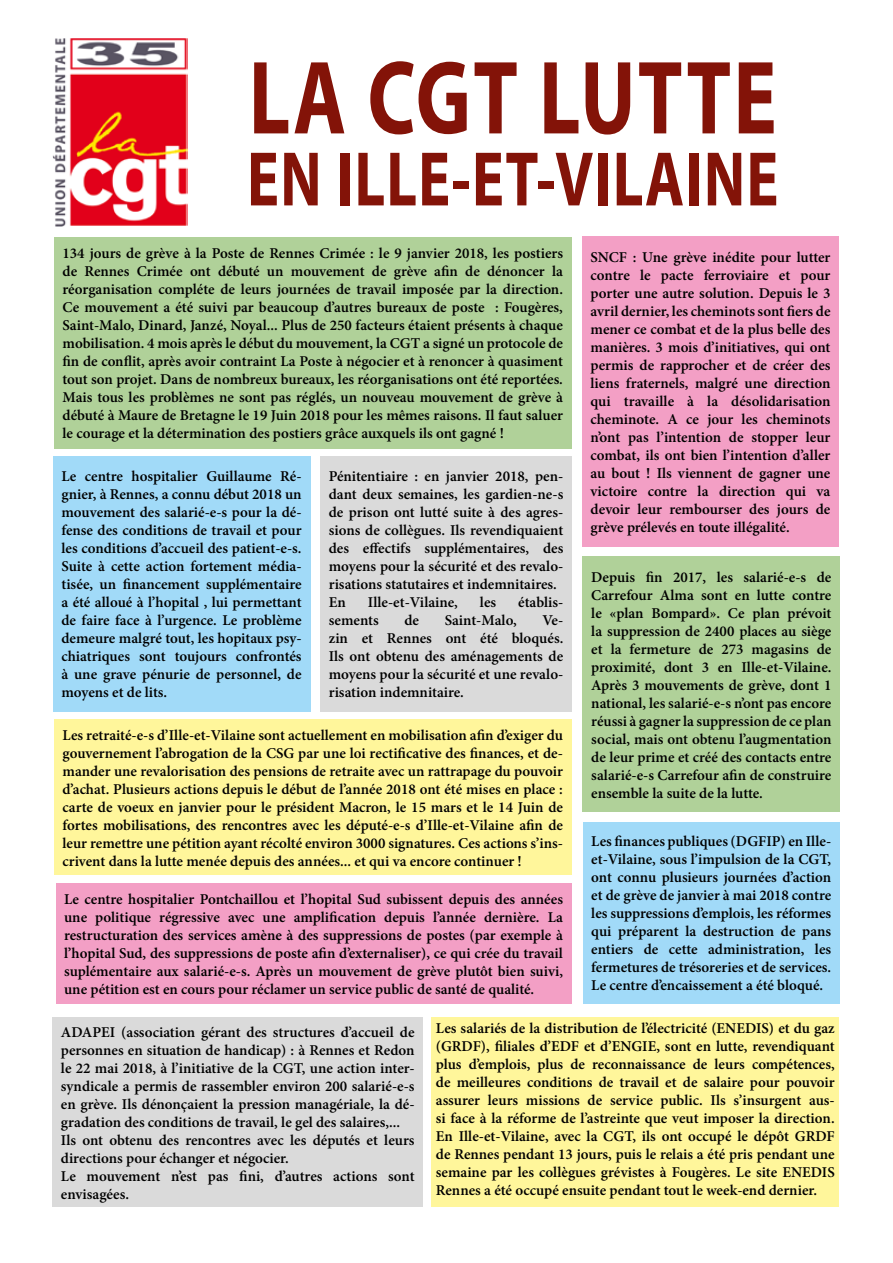
<style>
.page{position:relative;width:893px;height:1263px;background:#fff}
.page>*{position:absolute;margin:0;border:0;box-sizing:border-box;transform-origin:0 0}
.t1{font:700 105.3px "Myriad Pro";letter-spacing:.03em;color:#831308;scale:.77 1}
.t2{font:700 78px "Myriad Pro";letter-spacing:.02em;color:#831308;scale:.77 1}
.t3{font:600 15px/18px "Minion Pro";color:#000;text-align:justify}
</style>
<div class="page">
<img style="left:53px;top:38px;width:135px;height:189px">
<div style="left:52px;top:1017px;width:371px;height:190px;background:#dadada"></div>
<div style="left:54px;top:720px;width:517px;height:155px;background:#fff69b"></div>
<div style="left:54px;top:237px;width:517px;height:212px;background:#b0d199"></div>
<div style="left:583px;top:822px;width:257px;height:181px;background:#a1daf8"></div>
<div style="left:56px;top:883px;width:515px;height:120px;background:#f39fc5"></div>
<div style="left:582px;top:237px;width:257px;height:310px;background:#f39fc5"></div>
<div style="left:583px;top:557px;width:257px;height:255px;background:#b0d199"></div>
<div style="left:432px;top:1017px;width:407px;height:190px;background:#fff69b"></div>
<div style="left:53px;top:456px;width:257px;height:255px;background:#a1daf8"></div>
<div style="left:320px;top:456px;width:252px;height:255px;background:#dadada"></div>
<h1 class="t1" style="left:249px;top:29px;width:687px">LA CGT LUTTE</h1>
<h2 class="t2" style="left:247px;top:128px;width:692px">EN ILLE-ET-VILAINE</h2>
<p class="t3" style="left:63px;top:244px;width:502px">134 jours de grève à la Poste de Rennes Crimée : le 9 janvier 2018, les postiers de Rennes Crimée ont débuté un mouvement de grève afin de dénoncer la réorganisation compléte de leurs journées de travail imposée par la direction.<br>Ce mouvement a été suivi par beaucoup d’autres bureaux de poste : Fougères, Saint-Malo, Dinard, Janzé, Noyal... Plus de 250 facteurs étaient présents à chaque mobilisation. 4 mois après le début du mouvement, la CGT a signé un protocole de fin de conflit, après avoir contraint La Poste à négocier et à renoncer à quasiment tout son projet. Dans de nombreux bureaux, les réorganisations ont été reportées.<br>Mais tous les problèmes ne sont pas réglés, un nouveau mouvement de grève à débuté à Maure de Bretagne le 19 Juin 2018 pour les mêmes raisons. Il faut saluer le courage et la détermination des postiers grâce auxquels ils ont gagné !</p>
<p class="t3" style="left:61px;top:467px;width:242px">Le centre hospitalier Guillaume Ré&shy;gnier, à Rennes, a connu début 2018 un mouvement des salarié-e-s pour la dé&shy;fense des conditions de travail et pour les conditions d’accueil des patient-e-s.<br>Suite à cette action fortement média&shy;tisée, un financement supplémentaire a été alloué à l’hopital , lui permettant de faire face à l’urgence. Le problème demeure malgré tout, les hopitaux psy&shy;chiatriques sont toujours confrontés à une grave pénurie de personnel, de moyens et de lits.</p>
<p class="t3" style="left:329px;top:467px;width:236px;text-align:left">Pénitentiaire : en janvier 2018, pen&shy;dant deux semaines, les gardien-ne-s de prison ont lutté suite à des agres&shy;sions de collègues. Ils revendiquaient des effectifs supplémentaires, des moyens pour la sécurité et des revalo&shy;risations statutaires et indemnitaires.<br>En</p>
<p class="t3" style="left:368px;top:593px;width:92px">Ille-et-Vilaine,</p>
<p class="t3" style="left:480px;top:593px;width:18px">les</p>
<p class="t3" style="left:518px;top:593px;width:47px">établis-</p>
<p class="t3" style="left:329px;top:611px;width:51px">sements</p>
<p class="t3" style="left:404px;top:611px;width:16px">de</p>
<p class="t3" style="left:445px;top:611px;width:74px">Saint-Malo,</p>
<p class="t3" style="left:329px;top:611px;width:236px;text-indent:214px">Ve&shy;zin et Rennes ont été bloqués.<br>Ils ont obtenu des aménagements de moyens pour la sécurité et une revalo&shy;risation indemnitaire.</p>
<p class="t3" style="left:63px;top:726px;width:502px">Les retraité-e-s d’Ille-et-Vilaine sont actuellement en mobilisation afin d’exiger du gouvernement l’abrogation de la CSG par une loi rectificative des finances, et de&shy;mander une revalorisation des pensions de retraite avec un rattrapage du pouvoir d’achat. Plusieurs actions depuis le début de l’année 2018 ont été mises en place : carte de voeux en janvier pour le président Macron, le 15 mars et le 14 Juin de fortes mobilisations, des rencontres avec les député-e-s d’Ille-et-Vilaine afin de leur remettre une pétition ayant récolté environ 3000 signatures. Ces actions s’ins&shy;crivent dans la lutte menée depuis des années... et qui va encore continuer !</p>
<p class="t3" style="left:64px;top:890px;width:500px">Le centre hospitalier Pontchaillou et l’hopital Sud subissent depuis des années une politique régressive avec une amplification depuis l’année dernière. La restructuration des services amène à des suppressions de postes (par exemple à l’hopital Sud, des suppressions de poste afin d’externaliser), ce qui crée du travail suplémentaire aux salarié-e-s. Après un mouvement de grève plutôt bien suivi, une pétition est en cours pour réclamer un service public de santé de qualité.</p>
<p class="t3" style="left:590px;top:248px;width:241px">SNCF : Une grève inédite pour lutter contre le pacte ferroviaire et pour porter une autre solution. Depuis le 3 avril dernier, les cheminots sont fiers de mener ce combat et de la plus belle des manières. 3 mois d’initiatives, qui ont permis de rapprocher et de créer des liens fraternels, malgré une direction qui travaille à la désolidarisation cheminote. A ce jour les cheminots n’ont pas l’intention de stopper leur combat, ils ont bien l’intention d’aller au bout ! Ils viennent de gagner une victoire contre la direction qui va devoir leur rembourser des jours de grève prélevés en toute illégalité.</p>
<p class="t3" style="left:591px;top:568px;width:242px">Depuis fin 2017, les salarié-e-s de Carrefour Alma sont en lutte contre le «plan Bompard». Ce plan prévoit la suppression de 2400 places au siège et la fermeture de 273 magasins de proximité, dont 3 en Ille-et-Vilaine.<br>Après 3 mouvements de grève, dont 1 national, les salarié-e-s n’ont pas encore réussi à gagner la suppression de ce plan social, mais ont obtenu l’augmentation de leur prime et créé des contacts entre salarié-e-s Carrefour afin de construire ensemble la suite de la lutte.</p>
<p class="t3" style="left:591px;top:832px;width:241px">Les finances publiques (DGFIP) en Ille&shy;et-Vilaine, sous l’impulsion de la CGT, ont connu plusieurs journées d’action et de grève de janvier à mai 2018 contre les suppressions d’emplois, les réformes qui préparent la destruction de pans entiers de cette administration, les fermetures de trésoreries et de services.<br>Le centre d’encaissement a été bloqué.</p>
<p class="t3" style="left:61px;top:1023px;width:355px;text-align:left">ADAPEI (association gérant des structures d’accueil de personnes en situation de handicap) : à Rennes et Redon le 22 mai 2018, à l’initiative de la CGT, une action inter&shy;syndicale a permis de rassembler environ 200 salarié-e-s en grève. Ils dénonçaient la pression managériale, la dé&shy;gradation des conditions de travail, le gel des salaires,...<br>Ils ont obtenu des rencontres avec les députés et leurs directions pour échanger et négocier.<br>Le mouvement n’est pas fini, d’autres actions sont envisagées.</p>
<p class="t3" style="left:436px;top:1019px;width:400px">Les salariés de la distribution de l’électricité (ENEDIS) et du gaz (GRDF), filiales d’EDF et d’ENGIE, sont en lutte, revendiquant plus d’emplois, plus de reconnaissance de leurs compétences, de meilleures conditions de travail et de salaire pour pouvoir assurer leurs missions de service public. Ils s’insurgent aus&shy;si face à la réforme de l’astreinte que veut imposer la direction.<br>En Ille-et-Vilaine, avec la CGT, ils ont occupé le dépôt GRDF de Rennes pendant 13 jours, puis le relais a été pris pendant une semaine par les collègues grévistes à Fougères. Le site ENEDIS Rennes a été occupé ensuite pendant tout le week-end dernier.</p>
</div>
